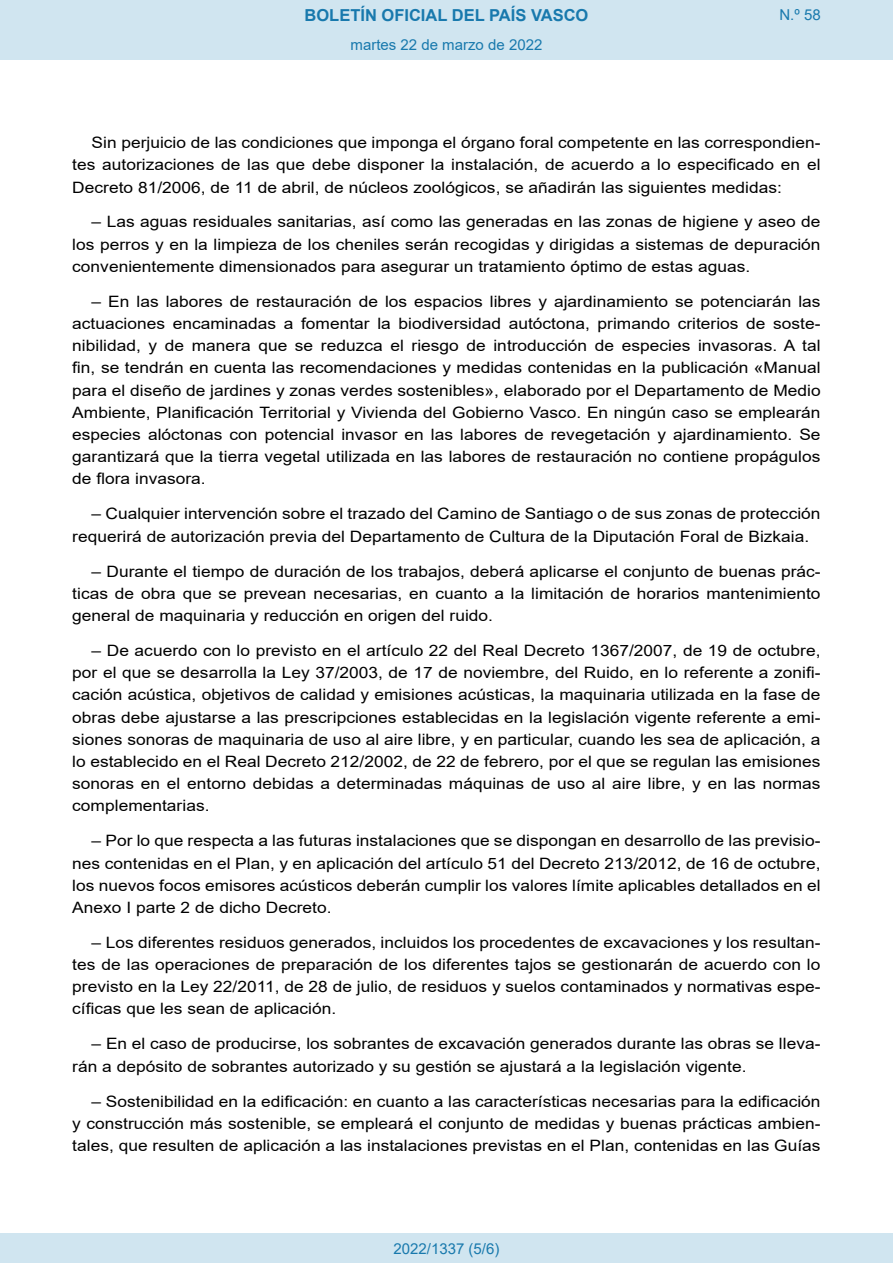
<style>
.page{position:relative;width:893px;height:1263px;background:#fff}
.page>*{position:absolute;margin:0;border:0;box-sizing:border-box;transform-origin:0 0}
.t1{font:700 16.5px "Arial";color:#1879ad}
.BOPVDetalle{font:15.6px/22.2px "Arial";color:#000;text-align:justify;scale:1.11 1}
.Paginacion_Centro{font:15px "Arial";color:#1879ad}
</style>
<div class="page">
<div style="left:0;top:0;width:893px;height:60px;background:#d0e5f0"></div>
<div style="left:0;top:1233px;width:893px;height:30px;background:#d0e5f0"></div>
<p class="t1" style="left:305px;top:3px;width:285px">BOLETÍN OFICIAL DEL PAÍS VASCO</p>
<p class="Paginacion_Centro" style="left:351px;top:35px;width:193px">martes 22 de marzo de 2022</p>
<p class="Paginacion_Centro" style="left:779px;top:5px;width:43px">N.º 58</p>
<p class="BOPVDetalle" style="left:72px;top:131px;width:676px;text-indent:19px">Sin perjuicio de las condiciones que imponga el órgano foral competente en las correspondien&shy;tes autorizaciones de las que debe disponer la instalación, de acuerdo a lo especificado en el Decreto 81/2006, de 11 de abril, de núcleos zoológicos, se añadirán las siguientes medidas:</p>
<p class="BOPVDetalle" style="left:72px;top:211px;width:676px;text-indent:19px">– Las aguas residuales sanitarias, así como las generadas en las zonas de higiene y aseo de los perros y en la limpieza de los cheniles serán recogidas y dirigidas a sistemas de depuración convenientemente dimensionados para asegurar un tratamiento óptimo de estas aguas.</p>
<p class="BOPVDetalle" style="left:72px;top:290px;width:676px;text-indent:19px">– En las labores de restauración de los espacios libres y ajardinamiento se potenciarán las actuaciones encaminadas a fomentar la biodiversidad autóctona, primando criterios de soste&shy;nibilidad, y de manera que se reduzca el riesgo de introducción de especies invasoras. A tal fin, se tendrán en cuenta las recomendaciones y medidas contenidas en la publicación «Manual para el diseño de jardines y zonas verdes sostenibles», elaborado por el Departamento de Medio Ambiente, Planificación Territorial y Vivienda del Gobierno Vasco. En ningún caso se emplearán especies alóctonas con potencial invasor en las labores de revegetación y ajardinamiento. Se garantizará que la tierra vegetal utilizada en las labores de restauración no contiene propágulos de flora invasora.</p>
<p class="BOPVDetalle" style="left:72px;top:503px;width:676px;text-indent:19px">– Cualquier intervención sobre el trazado del Camino de Santiago o de sus zonas de protección requerirá de autorización previa del Departamento de Cultura de la Diputación Foral de Bizkaia.</p>
<p class="BOPVDetalle" style="left:72px;top:560px;width:676px;text-indent:19px">– Durante el tiempo de duración de los trabajos, deberá aplicarse el conjunto de buenas prác&shy;ticas de obra que se prevean necesarias, en cuanto a la limitación de horarios mantenimiento general de maquinaria y reducción en origen del ruido.</p>
<p class="BOPVDetalle" style="left:72px;top:639px;width:676px;text-indent:19px">– De acuerdo con lo previsto en el artículo 22 del Real Decreto 1367/2007, de 19 de octubre, por el que se desarrolla la Ley 37/2003, de 17 de noviembre, del Ruido, en lo referente a zonifi&shy;cación acústica, objetivos de calidad y emisiones acústicas, la maquinaria utilizada en la fase de obras debe ajustarse a las prescripciones establecidas en la legislación vigente referente a emi&shy;siones sonoras de maquinaria de uso al aire libre, y en particular, cuando les sea de aplicación, a lo establecido en el Real Decreto 212/2002, de 22 de febrero, por el que se regulan las emisiones sonoras en el entorno debidas a determinadas máquinas de uso al aire libre, y en las normas complementarias.</p>
<p class="BOPVDetalle" style="left:72px;top:830px;width:676px;text-indent:19px">– Por lo que respecta a las futuras instalaciones que se dispongan en desarrollo de las previsio&shy;nes contenidas en el Plan, y en aplicación del artículo 51 del Decreto 213/2012, de 16 de octubre, los nuevos focos emisores acústicos deberán cumplir los valores límite aplicables detallados en el Anexo I parte 2 de dicho Decreto.</p>
<p class="BOPVDetalle" style="left:72px;top:931px;width:676px;text-indent:19px">– Los diferentes residuos generados, incluidos los procedentes de excavaciones y los resultan&shy;tes de las operaciones de preparación de los diferentes tajos se gestionarán de acuerdo con lo previsto en la Ley 22/2011, de 28 de julio, de residuos y suelos contaminados y normativas espe&shy;cíficas que les sean de aplicación.</p>
<p class="BOPVDetalle" style="left:72px;top:1033px;width:676px;text-indent:19px">– En el caso de producirse, los sobrantes de excavación generados durante las obras se lleva&shy;rán a depósito de sobrantes autorizado y su gestión se ajustará a la legislación vigente.</p>
<p class="BOPVDetalle" style="left:72px;top:1090px;width:676px;text-indent:19px">– Sostenibilidad en la edificación: en cuanto a las características necesarias para la edificación y construcción más sostenible, se empleará el conjunto de medidas y buenas prácticas ambien&shy;tales, que resulten de aplicación a las instalaciones previstas en el Plan, contenidas en las Guías</p>
<p class="Paginacion_Centro" style="left:393px;top:1238px;width:107px">2022/1337 (5/6)</p>
</div>
